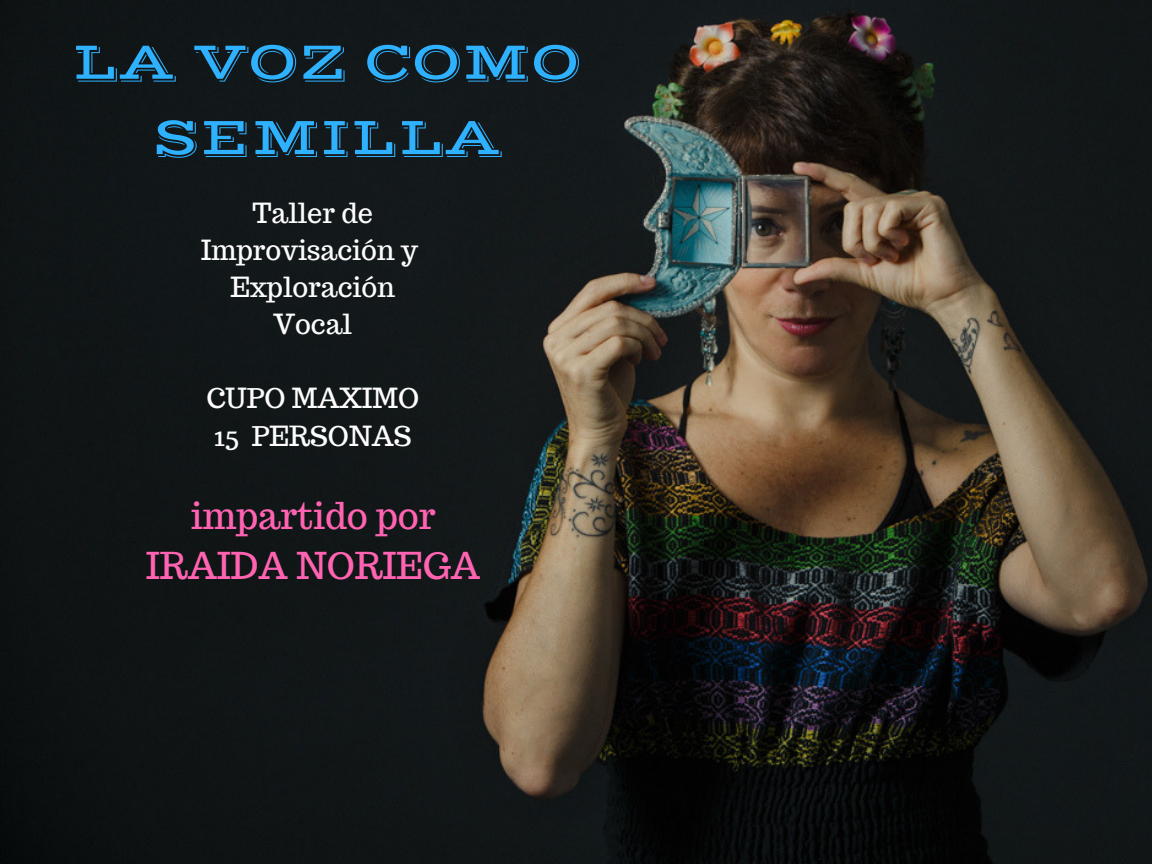
<style>
.page{position:relative;width:1152px;height:864px;background:#fff}
.page>*{position:absolute;margin:0;border:0;box-sizing:border-box;transform-origin:0 0}
.t1{font:54.3px/75.3px "Vast Shadow";color:#2eb2ff;text-align:center}
.t2{font:36.3px/50.7px "Trocchi";color:#ff63b1;text-align:center}
.t3{font:27.15px/37.2px "Trocchi";color:#fdfdfd;text-align:center}
</style>
<div class="page">
<img style="left:0;top:0;width:1152px;height:864px">
<h1 class="t1" style="left:72px;top:25px;width:511px">LA VOZ COMO<br>SEMILLA</h1>
<p class="t3" style="left:201px;top:194px;width:219px">Taller de<br>Improvisación y<br>Exploración<br>Vocal</p>
<p class="t3" style="left:206px;top:380px;width:214px;text-align:left">CUPO MAXIMO<br>15 PERSONAS</p>
<h2 class="t2" style="left:146px;top:490px;width:336px">impartido por<br>IRAIDA NORIEGA</h2>
</div>
